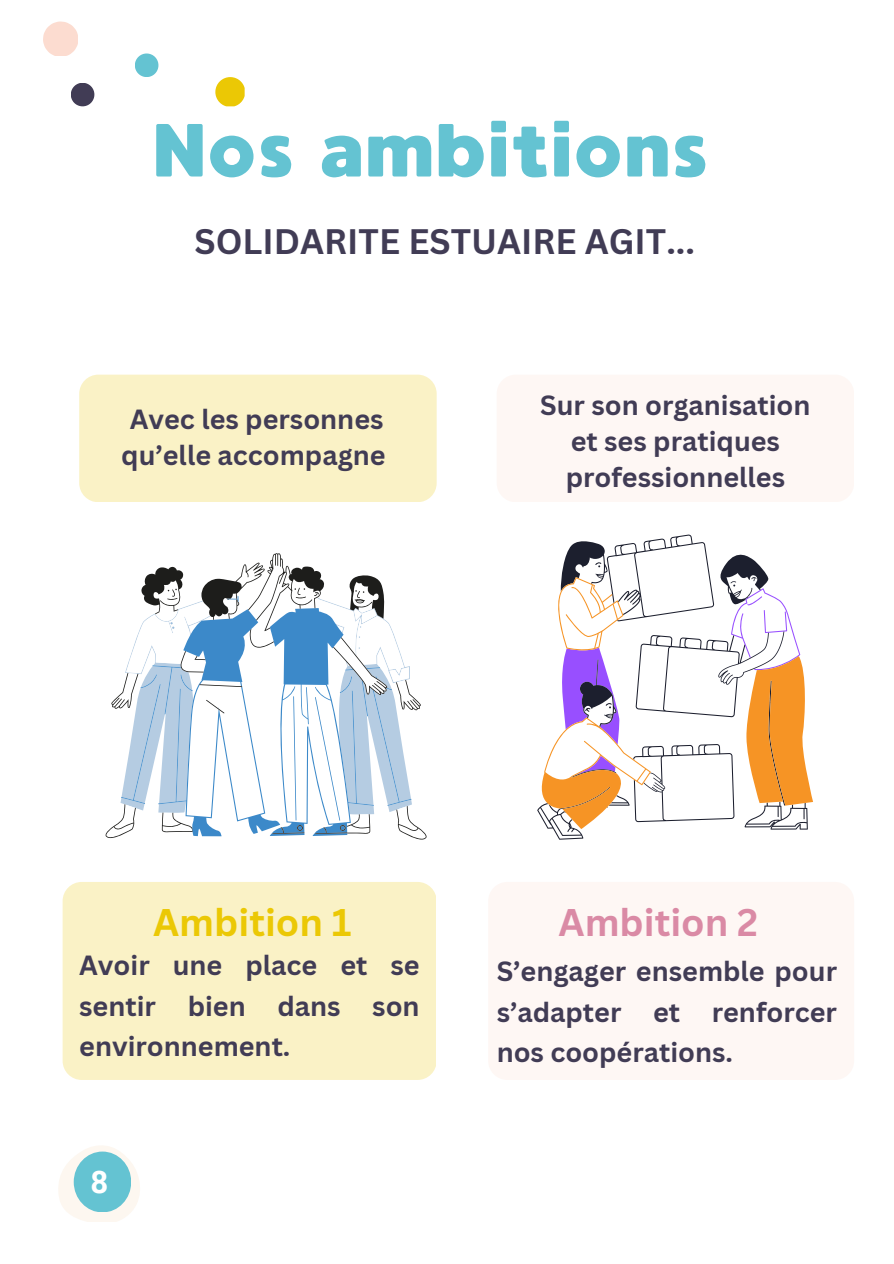
<style>
.page{position:relative;width:894px;height:1264px;background:#fff}
.page>*{position:absolute;margin:0;border:0;box-sizing:border-box;transform-origin:0 0}
.t1{font:75px "MADE Waffle Soft";color:#64c3d2}
.t2{font:700 37.5px "Canva Sans";color:#ebc805}
.t3{font:700 37.5px "Canva Sans";color:#da8aa5}
.t4{font:700 34.5px "Canva Sans";color:#413c55}
.t5{font:700 31.2px "Roboto";color:#fff}
.t6{font:700 27px/40.5px "Canva Sans";color:#413c55;text-align:justify}
</style>
<div class="page">
<div style="left:63px;top:882px;width:373px;height:197px;background:#faf2c6;border-radius:19px"></div>
<div style="left:79px;top:374px;width:357px;height:128px;background:#faf2c6;border-radius:19px"></div>
<div style="left:488px;top:882px;width:365px;height:197px;background:#fef7f4;border-radius:19px"></div>
<svg style="left:105px;top:553px;width:322px;height:287px"></svg>
<svg style="left:537px;top:534px;width:270px;height:305px"></svg>
<svg style="left:539px;top:577px;width:273px;height:252px"></svg>
<div style="left:496px;top:374px;width:357px;height:128px;background:#fef7f4;border-radius:19px"></div>
<svg style="left:58px;top:1146px;width:82px;height:75px"></svg>
<div style="left:74px;top:1151px;width:57px;height:61px;background:#64c3d2;border-radius:50%"></div>
<svg style="left:43px;top:22px;width:35px;height:34px"></svg>
<svg style="left:71px;top:83px;width:23px;height:23px"></svg>
<svg style="left:135px;top:53px;width:23px;height:24px"></svg>
<svg style="left:215px;top:77px;width:29px;height:29px"></svg>
<h1 class="t1" style="left:152px;top:105px;width:558px">Nos ambitions</h1>
<p class="t4" style="left:194px;top:217px;width:501px">SOLIDARITE ESTUAIRE AGIT...</p>
<h2 class="t6" style="left:121px;top:401px;width:266px;line-height:35.7px;text-align:center">Avec les personnes qu’elle accompagne</h2>
<p class="t6" style="left:540px;top:384px;width:272px">Sur son organisation</p>
<p class="t6" style="left:565px;top:422px;width:221px;line-height:35.7px">et ses pratiques professionnelles</p>
<p class="t2" style="left:153px;top:895px;width:200px">Ambition 1</p>
<p class="t6" style="left:79px;top:944px;width:342px">Avoir une place et se sentir bien dans son environnement.</p>
<p class="t5" style="left:90px;top:1163px;width:19px">8</p>
<p class="t3" style="left:558px;top:895px;width:201px">Ambition 2</p>
<h3 class="t6" style="left:496px;top:950px;width:342px">S’engager ensemble pour s’adapter et renforcer nos coopérations.</h3>
</div>
